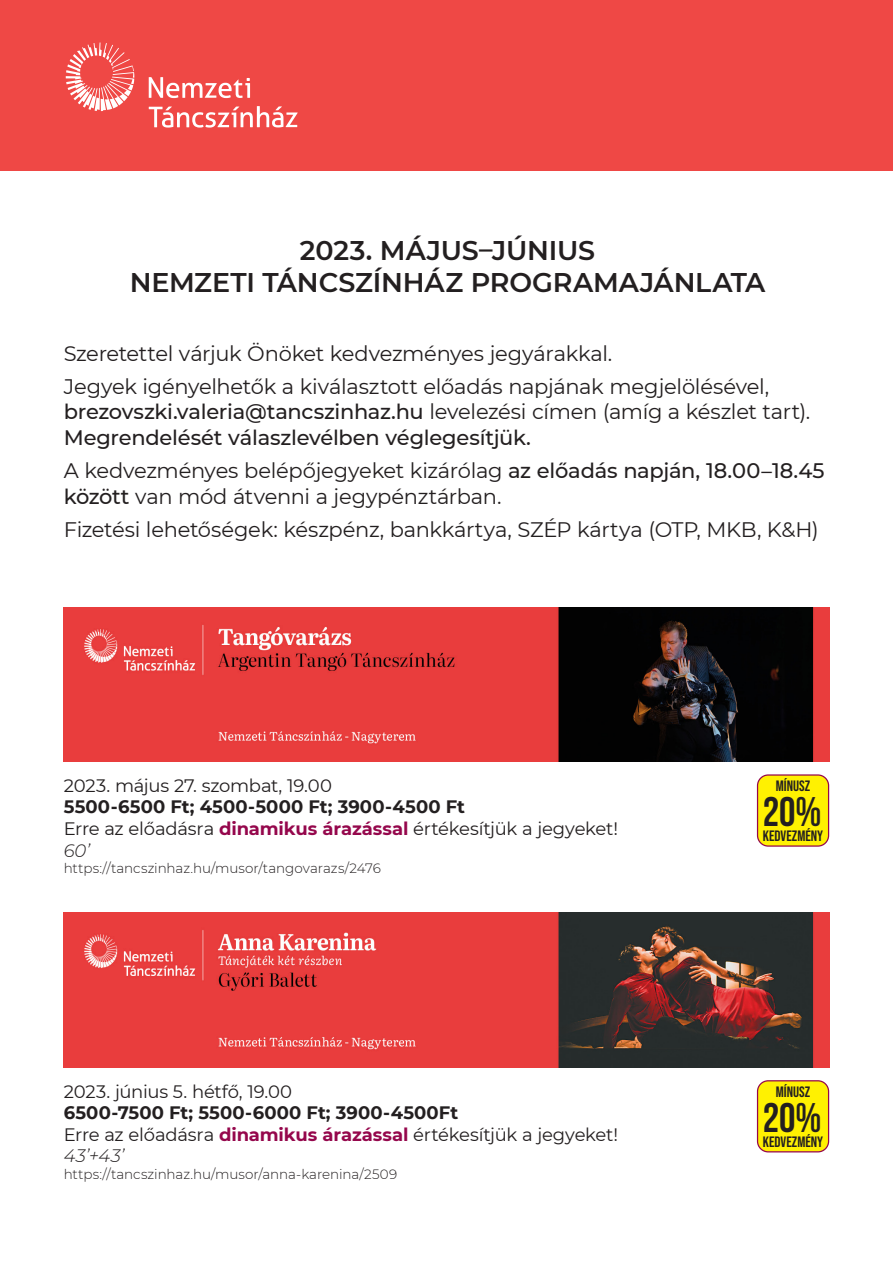
<style>
.page{position:relative;width:893px;height:1263px;background:#fff}
.page>*{position:absolute;margin:0;border:0;box-sizing:border-box;transform-origin:0 0}
.t1{font:700 41.4px "Bebas Neue";color:#231f20}
.t2{font:600 27px "Montserrat";letter-spacing:-.01em;color:#231f20}
.t3{font:21px/25.2px "Montserrat";letter-spacing:-.015em;color:#231f20}
.Ár{font:18px/21.6px "Montserrat";letter-spacing:-.015em;color:#231f20}
.Dátum{font:18px "Montserrat";letter-spacing:-.015em;color:#231f20}
.hossz{font:italic 300 18px "Montserrat";color:#231f20}
.t4{font:15px "Bebas Neue";color:#231f20}
.hossz-2{font:300 13.5px "Montserrat";letter-spacing:-.005em;color:#231f20}
.s1{font-weight:500}
.s2{font-weight:700}
.s3{font-weight:700;color:#95074c}
</style>
<div class="page">
<div style="left:0;top:0;width:893px;height:170px;background:#ef4845"></div>
<svg style="left:66px;top:43px;width:68px;height:68px"></svg>
<svg style="left:149px;top:77px;width:101px;height:21px"></svg>
<svg style="left:149px;top:106px;width:149px;height:22px"></svg>
<img style="left:64px;top:607px;width:765px;height:155px">
<div style="left:757px;top:775px;width:72px;height:71px;background:#fff101;border-radius:11px"></div>
<div style="left:757px;top:774px;width:72px;height:73px;border:1px solid #95074c;border-radius:11px"></div>
<img style="left:64px;top:913px;width:765px;height:154px">
<div style="left:757px;top:1081px;width:72px;height:71px;background:#fff101;border-radius:11px"></div>
<div style="left:757px;top:1080px;width:72px;height:72px;border:1px solid #95074c;border-radius:11px"></div>
<p class="t2" style="left:300px;top:231px;width:297px">2023. MÁJUS–JÚNIUS</p>
<p class="t2" style="left:130px;top:264px;width:637px">NEMZETI TÁNCSZÍNHÁZ PROGRAMAJÁNLATA</p>
<p class="t3" style="left:64px;top:340px;width:550px">Szeretettel várjuk Önöket kedvezményes jegyárakkal.</p>
<p class="t3" style="left:64px;top:373px;width:748px">Jegyek igényelhetők a kiválasztott előadás napjának megjelölésével, <span class="s1">brezovszki.valeria@tancszinhaz.hu</span> levelezési címen (amíg a készlet tart).<br><span class="s1">Megrendelését válaszlevélben véglegesítjük.</span></p>
<p class="t3" style="left:64px;top:457px;width:762px">A kedvezményes belépőjegyeket kizárólag <span class="s1">az előadás napján, 18.00–18.45 között</span> van mód átvenni a jegypénztárban.</p>
<p class="t3" style="left:64px;top:516px;width:756px">Fizetési lehetőségek: készpénz, bankkártya, SZÉP kártya (OTP, MKB, K&amp;H)</p>
<p class="Dátum" style="left:64px;top:773px;width:270px">2023. május 27. szombat, 19.00</p>
<p class="Ár" style="left:64px;top:795px;width:556px"><span class="s2">5500-6500 Ft; 4500-5000 Ft; 3900-4500 Ft<br></span>Erre az előadásra <span class="s3">dinamikus árazással</span> értékesítjük a jegyeket!</p>
<p class="hossz" style="left:64px;top:838px;width:28px">60’</p>
<p class="hossz-2" style="left:64px;top:859px;width:319px">https://tancszinhaz.hu/musor/tangovarazs/2476</p>
<p class="Dátum" style="left:64px;top:1079px;width:230px">2023. június 5. hétfő, 19.00</p>
<p class="Ár" style="left:64px;top:1101px;width:556px"><span class="s2">6500-7500 Ft; 5500-6000 Ft; 3900-4500Ft<br></span>Erre az előadásra <span class="s3">dinamikus árazással</span> értékesítjük a jegyeket!</p>
<p class="hossz" style="left:64px;top:1144px;width:62px">43’+43’</p>
<p class="hossz-2" style="left:64px;top:1165px;width:335px">https://tancszinhaz.hu/musor/anna-karenina/2509</p>
<p class="t4" style="left:776px;top:778px;width:36px">MÍNUSZ</p>
<p class="t1" style="left:763px;top:789px;width:60px">20%</p>
<p class="t4" style="left:763px;top:827px;width:62px">KEDVEZMÉNY</p>
<p class="t4" style="left:776px;top:1083px;width:36px">MÍNUSZ</p>
<p class="t1" style="left:763px;top:1095px;width:60px">20%</p>
<p class="t4" style="left:763px;top:1133px;width:62px">KEDVEZMÉNY</p>
</div>
